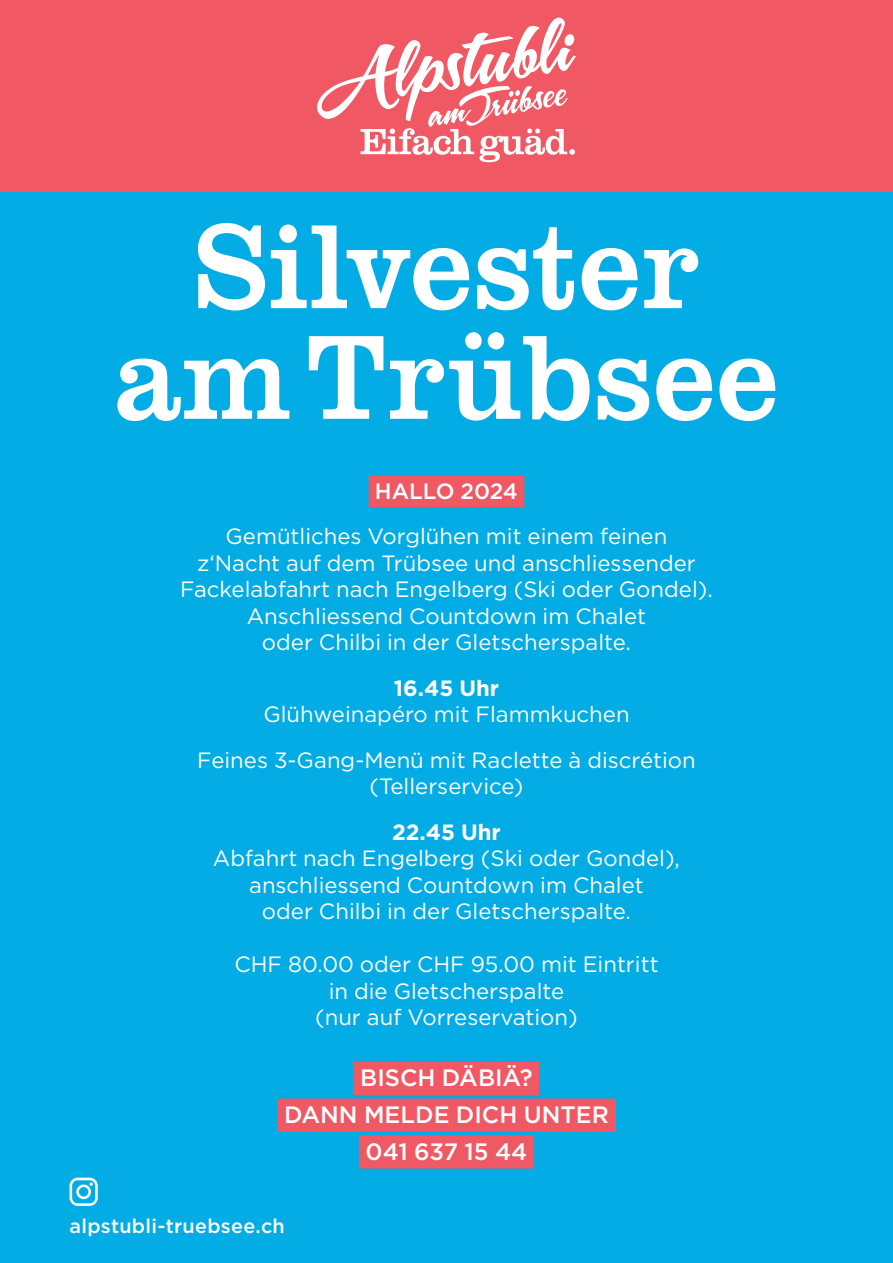
<style>
.page{position:relative;width:893px;height:1263px;background:#fff}
.page>*{position:absolute;margin:0;border:0;box-sizing:border-box;transform-origin:0 0}
.t1{font:123.9px/110.7px "Clarendon URW";color:#fff;text-align:center;scale:.96 1}
.t2{font:500 23.7px/36.8px "Gotham";color:#fff;text-align:center}
.t3{font:22.2px/26.5px "Gotham";color:#fff;text-align:center}
.t4{font:700 22.2px "Gotham";color:#fff}
.t5{font:500 22.2px "Gotham";color:#fff}
.t6{font:500 19.8px "Gotham";letter-spacing:.01em;color:#fff}
</style>
<div class="page">
<div style="left:0;top:0;width:893px;height:193px;background:#f05963"></div>
<div style="left:0;top:193px;width:893px;height:1070px;background:#03ace4"></div>
<svg style="left:317px;top:17px;width:259px;height:145px"></svg>
<svg style="left:70px;top:1177px;width:28px;height:29px"></svg>
<div style="left:369px;top:476px;width:155px;height:31px;background:#f05963"></div>
<div style="left:353px;top:1062px;width:186px;height:33px;background:#f05963"></div>
<div style="left:277px;top:1098px;width:339px;height:34px;background:#f05963"></div>
<div style="left:359px;top:1135px;width:175px;height:33px;background:#f05963"></div>
<h1 class="t1" style="left:114px;top:203px;width:694px">Silvester amTrübsee</h1>
<p class="t5" style="left:375px;top:476px;width:145px">HALLO 2024</p>
<p class="t3" style="left:180px;top:523px;width:534px">Gemütliches Vorglühen mit einem feinen<br>z‘Nacht auf dem Trübsee und anschliessender Fackelabfahrt nach Engelberg (Ski oder Gondel).<br>Anschliessend Countdown im Chalet<br>oder Chilbi in der Gletscherspalte.</p>
<p class="t4" style="left:394px;top:673px;width:107px">16.45 Uhr</p>
<p class="t3" style="left:197px;top:691px;width:500px;line-height:45.3px">Glühweinapéro mit Flammkuchen<br>Feines 3-Gang-Menü mit Raclette à discrétion</p>
<p class="t3" style="left:369px;top:773px;width:156px">(Tellerservice)</p>
<p class="t4" style="left:392px;top:817px;width:110px">22.45 Uhr</p>
<p class="t3" style="left:213px;top:844px;width:469px">Abfahrt nach Engelberg (Ski oder Gondel), anschliessend Countdown im Chalet<br>oder Chilbi in der Gletscherspalte.</p>
<p class="t3" style="left:234px;top:951px;width:426px">CHF 80.00 oder CHF 95.00 mit Eintritt in die Gletscherspalte<br>(nur auf Vorreservation)</p>
<p class="t2" style="left:284px;top:1059px;width:326px">BISCH DÄBIÄ?<br>DANN MELDE DICH UNTER<br>041 637 15 44</p>
<p class="t6" style="left:70px;top:1212px;width:217px">alpstubli-truebsee.ch</p>
</div>
